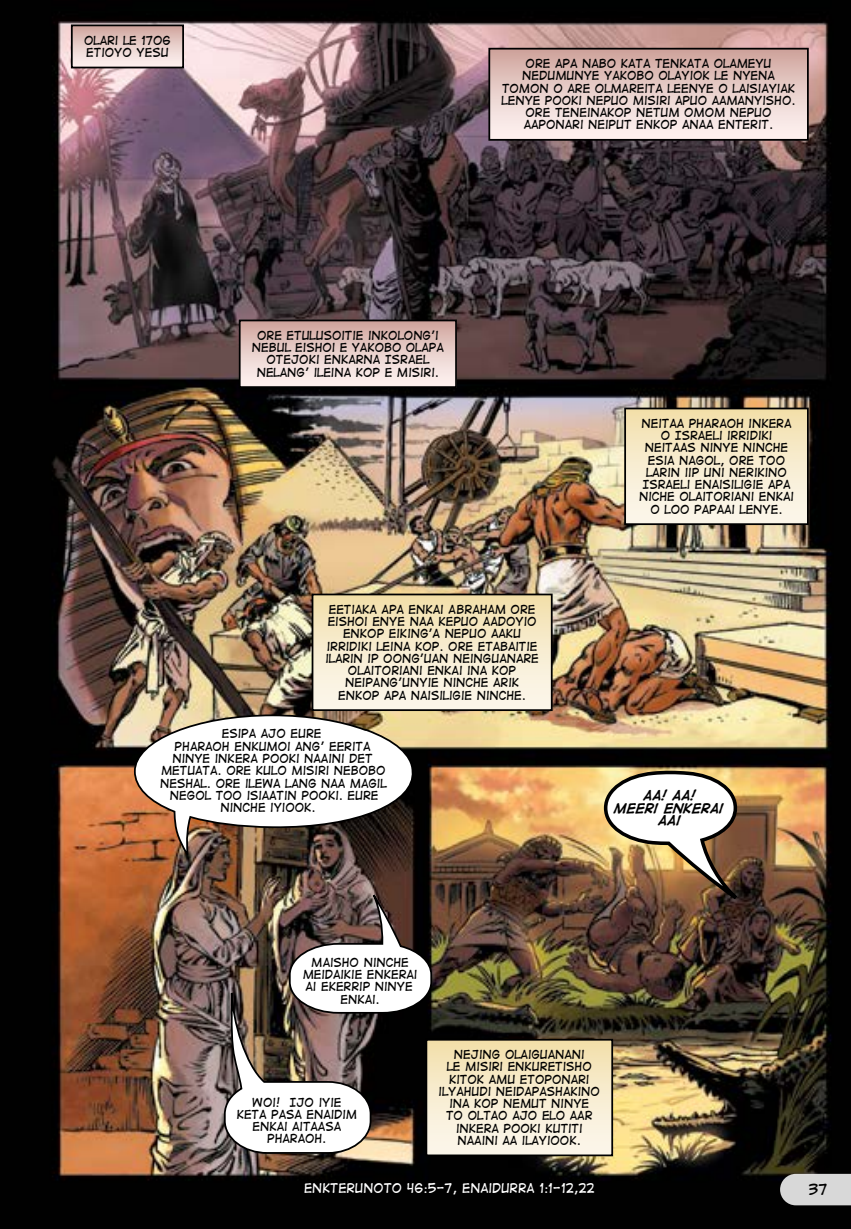
<style>
.page{position:relative;width:851px;height:1229px;background:#fff}
.page>*{position:absolute;margin:0;border:0;box-sizing:border-box;transform-origin:0 0}
.t1{font:14px "Digital Strip";color:#000}
.t2{font:12.25px "Digital Strip";color:#fff}
.t3{font:700 11.55px/12.4px "Digital Strip";color:#000;text-align:center}
.t4{font:11.38px/12.2px "Digital Strip";color:#000;text-align:center}
</style>
<div class="page">
<img style="left:0;top:0;width:850px;height:1228px">
<div style="left:240px;top:320px;width:216px;height:67px;background:linear-gradient(to bottom,#d0a69e,#fff8f7)"></div>
<div style="left:239px;top:319px;width:218px;height:69px;border:2px solid #000"></div>
<div style="left:489px;top:49px;width:318px;height:91px;background:linear-gradient(to bottom,#d0a79f,#fff8f7)"></div>
<div style="left:488px;top:48px;width:320px;height:93px;border:2px solid #000"></div>
<div style="left:625px;top:408px;width:182px;height:116px;background:linear-gradient(to bottom,#f3e0ad,#fcf8f0)"></div>
<div style="left:624px;top:407px;width:184px;height:118px;border:2px solid #000"></div>
<div style="left:312px;top:594px;width:239px;height:116px;background:linear-gradient(to bottom,#f3e0ad,#fcf8f0)"></div>
<div style="left:311px;top:593px;width:241px;height:118px;border:2px solid #000"></div>
<img style="left:175px;top:0;width:197px;height:1154px">
<img style="left:225px;top:873px;width:208px;height:279px">
<div style="left:426px;top:1039px;width:186px;height:116px;background:linear-gradient(to bottom,#f3e0ad,#fcf8f0)"></div>
<div style="left:425px;top:1038px;width:188px;height:118px;border:2px solid #000"></div>
<div style="left:72px;top:25px;width:111px;height:42px;background:linear-gradient(to bottom,#d0a69e,#fff5f4)"></div>
<div style="left:71px;top:24px;width:113px;height:44px;border:2px solid #000"></div>
<img style="left:602px;top:768px;width:173px;height:160px">
<img style="left:133px;top:713px;width:282px;height:146px">
<svg style="left:780px;top:1173px;width:70px;height:32px;background:#c9c8c8"></svg>
<p class="t4" style="left:84px;top:34px;width:88px;text-align:left">OLARI LE 1706<br>ETIOYO YESU</p>
<p class="t4" style="left:501px;top:57px;width:295px">ORE APA NABO KATA TENKATA OLAMEYU NEDUMUNYE YAKOBO OLAYIOK LE NYENA TOMON O ARE OLMAREITA LEENYE O LAISIAYIAK LENYE POOKI NEPUO MISIRI APUO AAMANYISHO.<br>ORE TENEINAKOP NETUM OMOM NEPUO AAPONARI NEIPUT ENKOP ANAA ENTERIT.</p>
<p class="t4" style="left:252px;top:329px;width:193px">ORE ETULUSOITIE INKOLONG’I<br>NEBUL EISHOI E YAKOBO OLAPA<br>OTEJOKI ENKARNA ISRAEL<br>NELANG’ ILEINA KOP E MISIRI.</p>
<p class="t4" style="left:325px;top:603px;width:215px">EETIAKA APA ENKAI ABRAHAM ORE<br>EISHOI ENYE NAA KEPUO AADOYIO<br>ENKOP EIKING’A NEPUO AAKU<br>IRRIDIKI LEINA KOP. ORE ETABAITIE<br>ILARIN IP OONG’UAN NEINGUANARE<br>OLAITORIANI ENKAI INA KOP<br>NEIPANG’UNYIE NINCHE ARIK<br>ENKOP APA NAISILIGIE NINCHE.</p>
<p class="t4" style="left:222px;top:727px;width:101px">ESIPA AJO EURE</p>
<p class="t4" style="left:175px;top:740px;width:197px">PHARAOH ENKUMOI ANG’ EERITA</p>
<p class="t4" style="left:172px;top:752px;width:202px">NINYE INKERA POOKI NAAINI DET</p>
<p class="t4" style="left:161px;top:764px;width:226px">METUATA. ORE KULO MISIRI NEBOBO</p>
<p class="t4" style="left:160px;top:776px;width:228px">NESHAL. ORE ILEWA LANG NAA MAGIL</p>
<p class="t4" style="left:170px;top:789px;width:210px">NEGOL TOO ISIAATIN POOKI. EURE</p>
<p class="t4" style="left:220px;top:801px;width:97px">NINCHE IYIOOK.</p>
<p class="t4" style="left:639px;top:417px;width:156px">NEITAA PHARAOH INKERA<br>O ISRAELI IRRIDIKI<br>NEITAAS NINYE NINCHE<br>ESIA NAGOL, ORE TOO<br>LARIN IIP UNI NERIKINO<br>ISRAELI ENAISILIGIE APA<br>NICHE OLAITORIANI ENKAI<br>O LOO PAPAAI LENYE.</p>
<p class="t3" style="left:613px;top:789px;width:112px">AA! AA!<br>MEERI ENKERAI<br>AAI</p>
<p class="t4" style="left:303px;top:956px;width:116px">MAISHO NINCHE<br>MEIDAIKIE ENKERAI<br>AI EKERRIP NINYE<br>ENKAI.</p>
<p class="t4" style="left:237px;top:1095px;width:122px">WOI! IJO IYIE<br>KETA PASA ENAIDIM<br>ENKAI AITAASA<br>PHARAOH.</p>
<p class="t4" style="left:438px;top:1048px;width:163px">NEJING OLAIGUANANI<br>LE MISIRI ENKURETISHO<br>KITOK AMU ETOPONARI<br>ILYAHUDI NEIDAPASHAKINO<br>INA KOP NEMUT NINYE<br>TO OLTAO AJO ELO AAR<br>INKERA POOKI KUTITI<br>NAAINI AA ILAYIOOK.</p>
<p class="t2" style="left:304px;top:1181px;width:292px">ENKTERUNOTO 46:5-7, ENAIDURRA 1:1-12,22</p>
<p class="t1" style="left:808px;top:1181px;width:20px">37</p>
</div>
